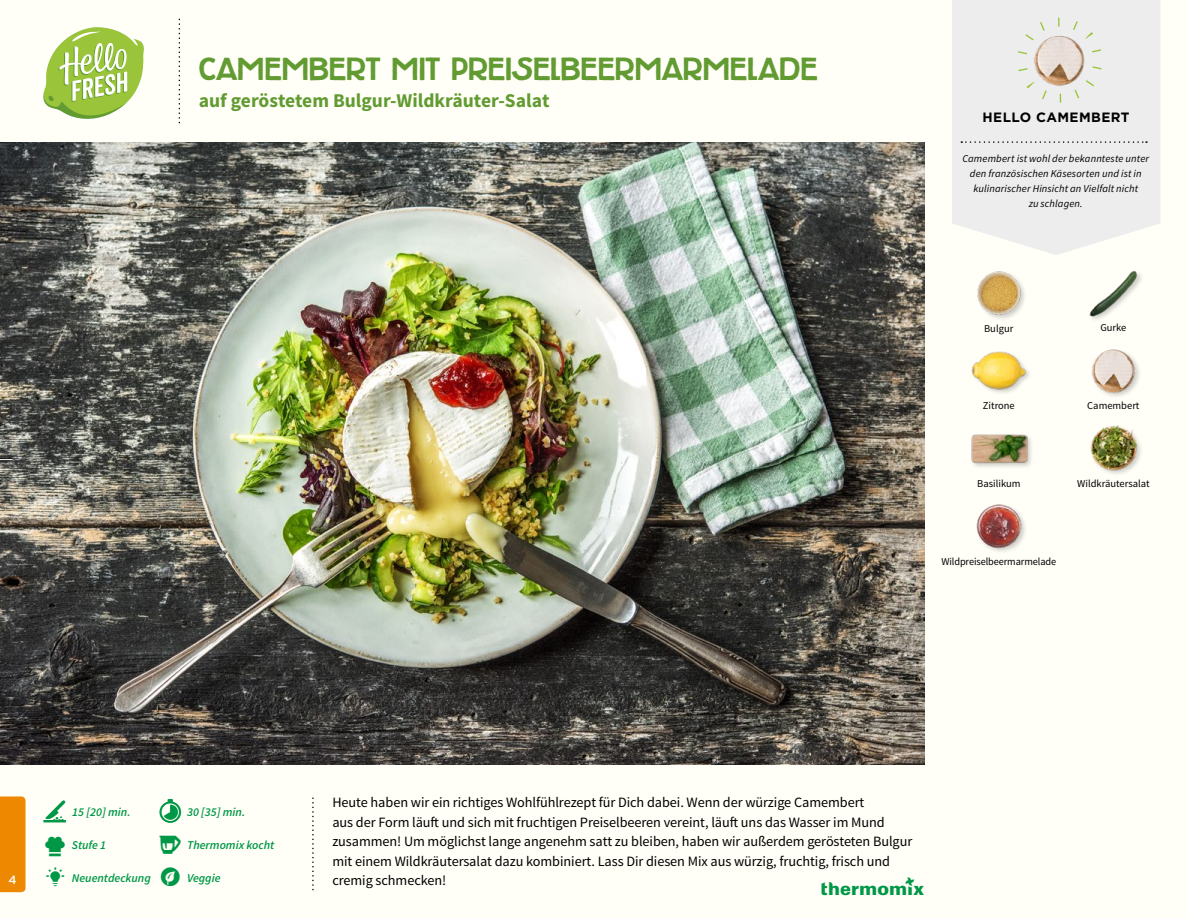
<style>
.page{position:relative;width:1188px;height:918px;background:#fffef7}
.page>*{position:absolute;margin:0;border:0;box-sizing:border-box;transform-origin:0 0}
.t1{font:31.5px "Chancellor";letter-spacing:.005em;color:#619b31}
.t2{font:700 19.5px "Source Sans Pro";color:#619b31}
.t3{font:14.25px/19.5px "Source Sans Pro";letter-spacing:-.005em;color:#000}
.t4{font:700 13.5px "Gotham";letter-spacing:.03em;color:#000}
.t5{font:italic 600 12px "Source Sans Pro";color:#009847}
.t6{font:500 12px "Gotham";color:#fffef7}
.t7{font:italic 10.5px/14.7px "Source Sans Pro";letter-spacing:.01em;color:#000;text-align:center}
.t8{font:10.5px "Source Sans Pro";color:#000}
</style>
<div class="page">
<svg style="left:43px;top:27px;width:101px;height:92px"></svg>
<div style="left:0;top:796px;width:26px;height:96px;background:#e80"></div>
<img style="left:976px;top:504px;width:49px;height:48px">
<img style="left:1090px;top:425px;width:51px;height:49px">
<div style="left:970px;top:433px;width:64px;height:37px;background:#000;opacity:.2"></div>
<img style="left:970px;top:433px;width:58px;height:37px">
<img style="left:971px;top:351px;width:56px;height:42px">
<img style="left:1092px;top:349px;width:47px;height:48px">
<img style="left:1089px;top:270px;width:53px;height:50px">
<img style="left:977px;top:271px;width:48px;height:48px">
<div style="left:952px;top:0;width:208px;height:255px;background:#ededed"></div>
<svg style="left:961px;top:141px;width:186px;height:2px"></svg>
<img style="left:1027px;top:27px;width:66px;height:66px">
<div style="left:1017px;top:18px;width:85px;height:85px;border:9px dashed #9ac43a;border-radius:50%"></div>
<img style="left:0;top:142px;width:925px;height:623px">
<svg style="left:0;top:458px;width:13px;height:2px"></svg>
<h1 class="t1" style="left:199px;top:52px;width:620px">CAMEMBERT MIT PREISELBEERMARMELADE</h1>
<h2 class="t2" style="left:199px;top:88px;width:352px">auf geröstetem Bulgur-Wildkräuter-Salat</h2>
<p class="t4" style="left:983px;top:108px;width:149px">HELLO CAMEMBERT</p>
<p class="t7" style="left:962px;top:152px;width:188px">Camembert ist wohl der bekannteste unter den französischen Käsesorten und ist in kulinarischer Hinsicht an Vielfalt nicht<br>zu schlagen.</p>
<p class="t8" style="left:984px;top:322px;width:31px">Bulgur</p>
<p class="t8" style="left:1100px;top:321px;width:28px">Gurke</p>
<p class="t8" style="left:983px;top:399px;width:33px">Zitrone</p>
<p class="t8" style="left:1087px;top:399px;width:54px">Camembert</p>
<p class="t8" style="left:977px;top:477px;width:45px">Basilikum</p>
<p class="t8" style="left:1077px;top:477px;width:74px">Wildkräutersalat</p>
<p class="t8" style="left:941px;top:555px;width:116px">Wildpreiselbeermarmelade</p>
<p class="t6" style="left:9px;top:872px;width:10px">4</p>
<p class="t5" style="left:72px;top:805px;width:60px">15 [20] min.</p>
<p class="t5" style="left:72px;top:838px;width:36px">Stufe 1</p>
<p class="t5" style="left:187px;top:805px;width:60px">30 [35] min.</p>
<p class="t5" style="left:187px;top:838px;width:89px">Thermomix kocht</p>
<p class="t5" style="left:72px;top:870px;width:81px">Neuentdeckung</p>
<p class="t5" style="left:187px;top:870px;width:35px">Veggie</p>
<p class="t3" style="left:332px;top:793px;width:581px">Heute haben wir ein richtiges Wohlfühlrezept für Dich dabei. Wenn der würzige Camembert<br>aus der Form läuft und sich mit fruchtigen Preiselbeeren vereint, läuft uns das Wasser im Mund zusammen! Um möglichst lange angenehm satt zu bleiben, haben wir außerdem gerösteten Bulgur mit einem Wildkräutersalat dazu kombiniert. Lass Dir diesen Mix aus würzig, fruchtig, frisch und cremig schmecken!</p>
</div>
